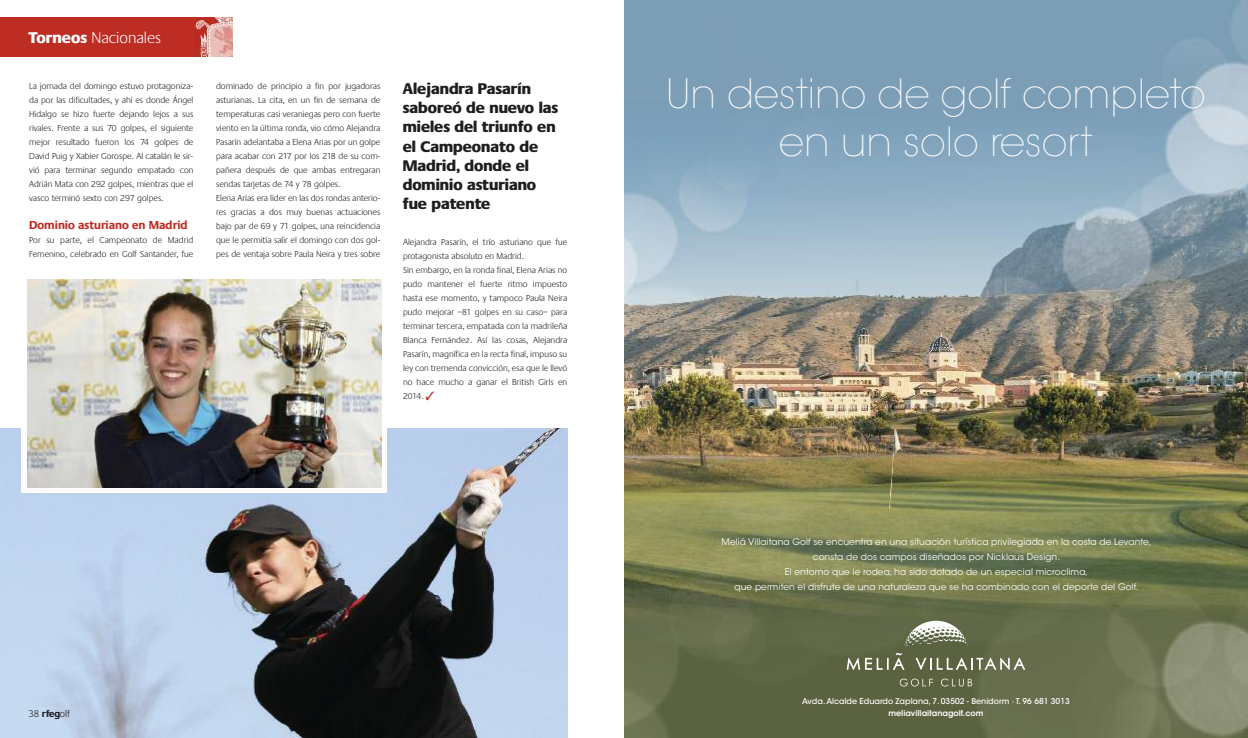
<style>
.page{position:relative;width:1248px;height:738px;background:#fff}
.page>*{position:absolute;margin:0;border:0;box-sizing:border-box;transform-origin:0 0}
.t1{font:200 40px/48px "ITC Avant Garde Std";color:#fefefe;text-align:center}
.t2{font:300 16.1px "Praxis";color:#fff}
.t3{font:800 16px/19.2px "Praxis";color:#1f1d20}
.t4{font:700 12px "Praxis";color:#bd2d24}
.t5{font:300 10px "Praxis";color:#1f1d20}
.t6{font:300 9px/14px "Praxis";color:#1f1d20}
.t7{font:9px/15px "ITC Avant Garde Std";letter-spacing:.01em;color:#fefefe;text-align:center}
.t8{font:500 8px/12px "ITC Avant Garde Std";color:#fefefe;text-align:center}
.s1{font-weight:800}
.s2{font-weight:700}
.s3{font-weight:600}
</style>
<div class="page">
<img style="left:0;top:428px;width:567px;height:309px">
<div style="left:0;top:17px;width:232px;height:40px;background:#bd2d24"></div>
<img style="left:195px;top:17px;width:37px;height:40px">
<svg style="left:22px;top:418px;width:365px;height:74px"></svg>
<img style="left:27px;top:279px;width:354px;height:207px">
<img style="left:624px;top:0;width:623px;height:737px">
<svg style="left:904px;top:620px;width:63px;height:25px"></svg>
<svg style="left:846px;top:652px;width:58px;height:17px"></svg>
<svg style="left:915px;top:657px;width:110px;height:12px"></svg>
<svg style="left:899px;top:678px;width:34px;height:8px"></svg>
<svg style="left:940px;top:678px;width:32px;height:8px"></svg>
<p class="t2" style="left:28px;top:28px;width:134px"><span class="s1">Torneos</span> Nacionales</p>
<p class="t6" style="left:29px;top:79px;width:166px;text-align:justify">La jornada del domingo estuvo protagoniza&shy;da por las dificultades, y ahí es donde Ángel Hidalgo se hizo fuerte dejando lejos a sus rivales. Frente a sus 70 golpes, el siguiente mejor resultado fueron los 74 golpes de David Puig y Xabier Gorospe. Al catalán le sir&shy;vió para terminar segundo empatado con Adrián Mata con 292 golpes, mientras que el vasco terminó sexto con 297 golpes.</p>
<p class="t4" style="left:29px;top:217px;width:160px">Dominio asturiano en Madrid</p>
<p class="t6" style="left:29px;top:233px;width:166px">Por su parte, el Campeonato de Madrid<br>Femenino, celebrado en Golf Santander, fue</p>
<p class="t6" style="left:216px;top:79px;width:166px">dominado de principio a fin por jugadoras asturianas. La cita, en un fin de semana de temperaturas casi veraniegas pero con fuerte viento en la última ronda, vio cómo Alejandra Pasarín adelantaba a Elena Arias por un golpe para acabar con 217 por los 218 de su com&shy;pañera después de que ambas entregaran sendas tarjetas de 74 y 78 golpes.<br>Elena Arias era líder en las dos rondas anterio&shy;res gracias a dos muy buenas actuaciones bajo par de 69 y 71 golpes, una reincidencia que le permitía salir el domingo con dos gol&shy;pes de ventaja sobre Paula Neira y tres sobre</p>
<p class="t3" style="left:403px;top:79px;width:157px">Alejandra Pasarín saboreó de nuevo las mieles del triunfo en el Campeonato de<br>Madrid, donde el dominio asturiano fue patente</p>
<p class="t6" style="left:403px;top:235px;width:166px">Alejandra Pasarín, el trío asturiano que fue protagonista absoluto en Madrid.<br>Sin embargo, en la ronda final, Elena Arias no pudo mantener el fuerte ritmo impuesto hasta ese momento, y tampoco Paula Neira pudo mejorar –81 golpes en su caso– para terminar tercera, empatada con la madrileña Blanca Fernández. Así las cosas, Alejandra Pasarín, magnífica en la recta final, impuso su ley con tremenda convicción, esa que le llevó no hace mucho a ganar el British Girls en 2014.</p>
<p class="t5" style="left:28px;top:707px;width:43px">38 <span class="s2">rfeg</span>olf</p>
<p class="t1" style="left:666px;top:74px;width:541px">Un destino de golf completo en un solo resort</p>
<p class="t7" style="left:721px;top:534px;width:431px">Meliá Villaitana Golf se encuentra en una situación turística privilegiada en la costa de Levante, consta de dos campos diseñados por Nicklaus Design.<br>El entorno que le rodea, ha sido dotado de un especial microclima,<br>que permiten el disfrute de una naturaleza que se ha combinado con el deporte del Golf.</p>
<p class="t8" style="left:802px;top:695px;width:269px">Avda. Alcalde Eduardo Zaplana, 7. 03502 - Benidorm · T. 96 681 3013 <span class="s3">meliavillaitanagolf.com</span></p>
</div>
